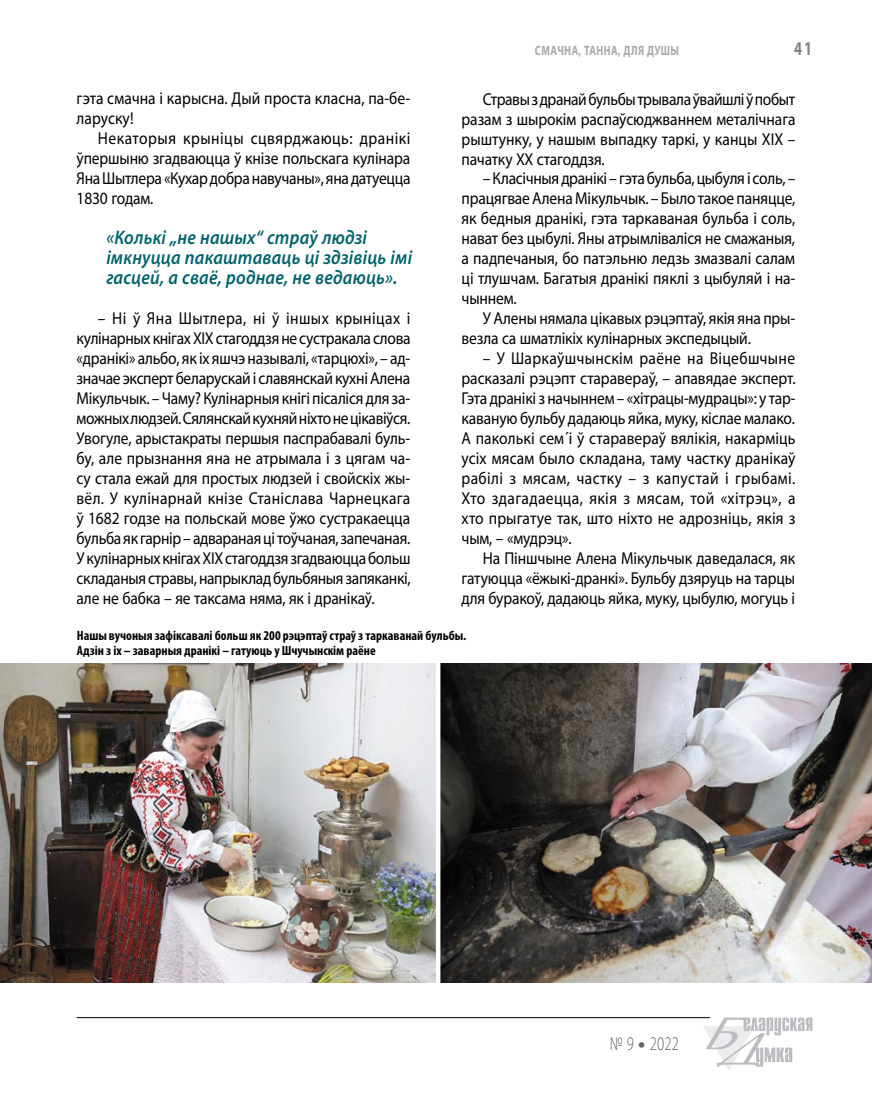
<style>
.page{position:relative;width:872px;height:1106px;background:#fff}
.page>*{position:absolute;margin:0;border:0;box-sizing:border-box;transform-origin:0 0}
.t1{font:italic 600 19.8px/20px "Myriad Pro";letter-spacing:.01em;color:#00636d;scale:.9 1}
.t2{font:300 19.5px "Myriad Pro";color:#636467;scale:.75 1}
.t3{font:700 19.5px "Myriad Pro";color:#808285;scale:.75 1}
.t4{font:17.25px/20px "Myriad Pro";letter-spacing:-.01em;color:#000;text-align:justify;scale:.9 1}
.t5{font:700 condensed 13.5px/15px "Myriad Pro";color:#000}
.t6{font:700 13.5px "Myriad Pro";letter-spacing:.04em;color:#a7a9ac;scale:.75 1}
.s1{font-weight:900}
</style>
<div class="page">
<hr style="left:77px;top:1017px;width:633px;height:1px;background:#000">
<svg style="left:703px;top:1017px;width:109px;height:53px"></svg>
<img style="left:0;top:663px;width:872px;height:319px">
<hr style="left:436px;top:637px;width:4px;height:351px;background:#fff">
<p class="t4" style="left:77px;top:88px;width:371px">гэта смачна і карысна. Дый проста класна, па-бе&shy;ларуску!</p>
<p class="t4" style="left:77px;top:128px;width:372px;text-indent:21px">Некаторыя крыніцы сцвярджаюць: дранікі ўпершыню згадваюцца ў кнізе польскага кулінара Яна Шытлера «Кухар добра навучаны», яна датуецца 1830 годам.</p>
<p class="t1" style="left:106px;top:227px;width:341px">«Колькі „не нашых“ страў людзі імкнуцца пакаштаваць ці здзівіць імі гасцей, а сваё, роднае, не ведаюць».</p>
<p class="t4" style="left:77px;top:308px;width:373px;text-indent:21px">– Ні ў Яна Шытлера, ні ў іншых крыніцах і кулінарных кнігах XIX стагоддзя не сустракала слова «дранікі» альбо, як іх яшчэ называлі, «тарцюхі», – ад&shy;значае эксперт беларускай і славянскай кухні Алена Мікульчык. – Чаму? Кулінарныя кнігі пісаліся для за&shy;можных людзей. Сялянскай кухняй ніхто не цікавіўся.<br>Увогуле, арыстакраты першыя паспрабавалі буль&shy;бу, але прызнання яна не атрымала і з цягам ча&shy;су стала ежай для простых людзей і свойскіх жы&shy;вёл. У кулінарнай кнізе Станіслава Чарнецкага ў 1682 годзе на польскай мове ўжо сустракаецца бульба як гарнір – адвараная ці тоўчаная, запечаная.<br>У кулінарных кнігах XIX стагоддзя згадваюцца больш складаныя стравы, напрыклад бульбяныя запяканкі, але не бабка – яе таксама няма, як і дранікаў.</p>
<p class="t6" style="left:535px;top:42px;width:193px">Смачна, танна, для душы</p>
<p class="t3" style="left:794px;top:36px;width:26px">41</p>
<p class="t4" style="left:461px;top:89px;width:373px;text-indent:21px">Стравы з дранай бульбы трывала ўвайшлі ў побыт разам з шырокім распаўсюджваннем металічнага рыштунку, у нашым выпадку таркі, у канцы XIX – пачатку XX стагоддзя.</p>
<p class="t4" style="left:461px;top:168px;width:372px;text-indent:21px">– Класічныя дранікі – гэта бульба, цыбуля і соль, – працягвае Алена Мікульчык. – Было такое паняцце, як бедныя дранікі, гэта таркаваная бульба і соль, нават без цыбулі. Яны атрымліваліся не смажаныя, а падпечаныя, бо патэльню ледзь змазвалі салам ці тлушчам. Багатыя дранікі пяклі з цыбуляй і на&shy;чыннем.</p>
<p class="t4" style="left:461px;top:308px;width:372px;text-indent:21px">У Алены нямала цікавых рэцэптаў, якія яна пры&shy;везла са шматлікіх кулінарных экспедыцый.</p>
<p class="t4" style="left:461px;top:348px;width:373px;text-indent:21px">– У Шаркаўшчынскім раёне на Віцебшчыне расказалі рэцэпт старавераў, – апавядае эксперт.<br>Гэта дранікі з начыннем – «хітрацы-мудрацы»: у тар&shy;каваную бульбу дадаюць яйка, муку, кіслае малако.<br>А паколькі сем´і ў старавераў вялікія, накарміць усіх мясам было складана, таму частку дранікаў рабілі з мясам, частку – з капустай і грыбамі.<br>Хто здагадаецца, якія з мясам, той «хітрэц», а хто прыгатуе так, што ніхто не адрозніць, якія з чым, – «мудрэц».</p>
<p class="t4" style="left:461px;top:548px;width:372px;text-indent:21px">На Піншчыне Алена Мікульчык даведалася, як гатуюцца «ёжыкі-дранкі». Бульбу дзяруць на тарцы для буракоў, дадаюць яйка, муку, цыбулю, могуць і</p>
<p class="t5" style="left:77px;top:627px;width:391px">Нашы вучоныя зафіксавалі больш як 200 рэцэптаў страў з таркаванай бульбы.<br>Адзін з іх – заварныя дранікі – гатуюць у Шчучынскім раёне</p>
<p class="t2" style="left:609px;top:1032px;width:94px">№ 9 <span class="s1">•</span> 2022</p>
</div>
